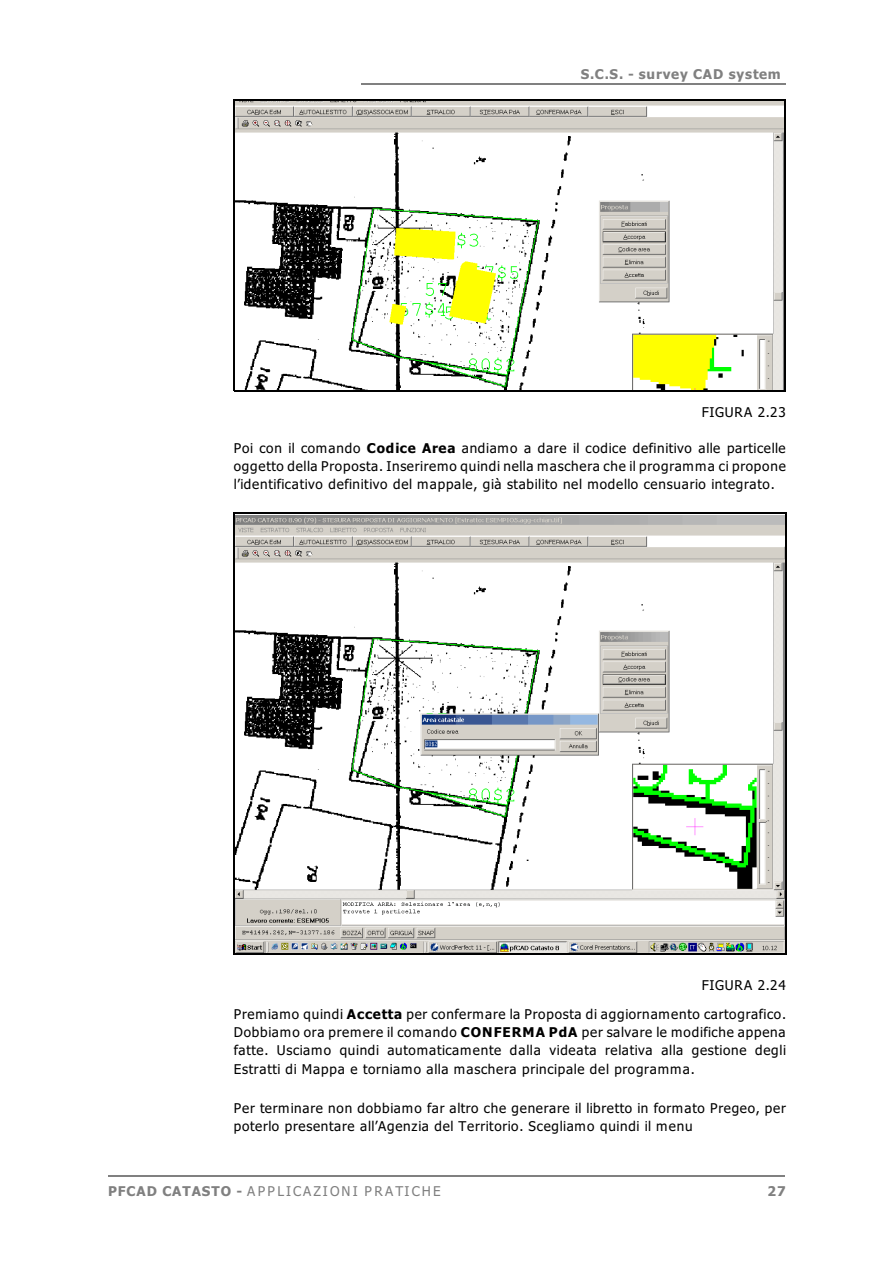
<style>
.page{position:relative;width:894px;height:1263px;background:#fff}
.page>*{position:absolute;margin:0;border:0;box-sizing:border-box;transform-origin:0 0}
.t1{font:13.5px/18px "Tahoma";letter-spacing:.06em;color:#000}
.t2{font:italic 13.5px "Tahoma";letter-spacing:.165em;color:#808080}
.t3{font:700 13.5px "Tahoma";letter-spacing:.06em;color:#808080}
.s1{font-weight:700}
.s2{font-weight:700;font-style:normal}
</style>
<div class="page">
<hr style="left:361px;top:83px;width:425px;height:1px;background:#808080">
<hr style="left:108px;top:1175px;width:676px;height:1px;background:#808080">
<img style="left:235px;top:101px;width:549px;height:289px">
<hr style="left:234px;top:99px;width:1px;height:292px;background:#000">
<hr style="left:784px;top:99px;width:2px;height:292px;background:#000">
<hr style="left:234px;top:99px;width:552px;height:1px;background:#000">
<hr style="left:234px;top:390px;width:552px;height:1px;background:#000">
<img style="left:235px;top:516px;width:549px;height:437px">
<hr style="left:234px;top:512px;width:1px;height:443px;background:#000">
<hr style="left:785px;top:512px;width:1px;height:443px;background:#000">
<hr style="left:234px;top:512px;width:552px;height:2px;background:#000">
<hr style="left:234px;top:953px;width:552px;height:2px;background:#000">
<p class="t3" style="left:581px;top:69px;width:201px">S.C.S. - survey CAD system</p>
<p class="t1" style="left:702px;top:405px;width:86px">FIGURA 2.23</p>
<p class="t1" style="left:234px;top:441px;width:554px;text-align:justify">Poi con il comando <span class="s1">Codice Area</span> andiamo a dare il codice definitivo alle particelle oggetto della Proposta. Inseriremo quindi nella maschera che il programma ci propone l’identificativo definitivo del mappale, già stabilito nel modello censuario integrato.</p>
<p class="t1" style="left:234px;top:972px;width:554px;line-height:28.8px;text-align:right">FIGURA 2.24<br>Premiamo quindi <span class="s1">Accetta</span> per confermare la Proposta di aggiornamento cartografico.</p>
<p class="t1" style="left:234px;top:1024px;width:554px">Dobbiamo ora premere il comando <span class="s1">CONFERMA PdA</span> per salvare le modifiche appena fatte. Usciamo quindi automaticamente dalla videata relativa alla gestione degli</p>
<p class="t1" style="left:234px;top:1062px;width:463px">Estratti di Mappa e torniamo alla maschera principale del programma.</p>
<p class="t1" style="left:234px;top:1100px;width:554px">Per terminare non dobbiamo far altro che generare il libretto in formato Pregeo, per poterlo presentare all’Agenzia del Territorio. Scegliamo quindi il menu</p>
<p class="t2" style="left:108px;top:1186px;width:334px"><span class="s2">PFCAD CATASTO -</span> APPLICAZIONI PRATICHE</p>
<p class="t3" style="left:767px;top:1186px;width:20px">27</p>
</div>
